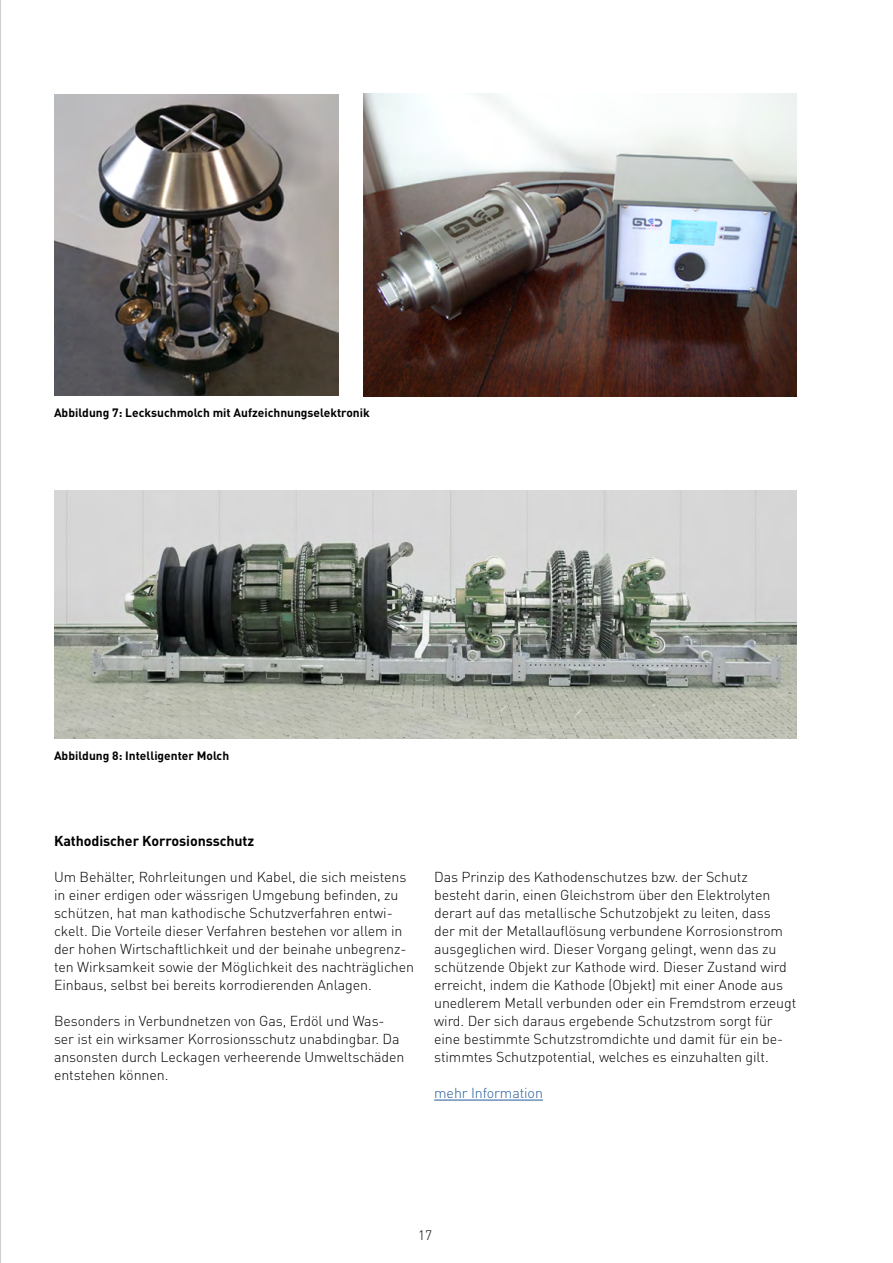
<style>
.page{position:relative;width:893px;height:1263px;background:#fff}
.page>*{position:absolute;margin:0;border:0;box-sizing:border-box;transform-origin:0 0}
.t1{font:300 14.25px/18px "DIN Pro";letter-spacing:-.005em;color:#000}
.t2{font:700 14.25px "DIN Pro";letter-spacing:-.005em;color:#000}
.t3{font:300 14.25px "DIN Pro";letter-spacing:-.005em;color:#275b9b}
.t4{font:300 13.5px "DIN Pro";color:#000}
.t5{font:700 12px "DIN Pro";color:#000}
</style>
<div class="page">
<img style="left:55px;top:94px;width:283px;height:301px">
<img style="left:364px;top:94px;width:432px;height:302px">
<hr style="left:0;top:0;width:1px;height:1263px;background:#9d9d9c">
<img style="left:54px;top:491px;width:742px;height:247px">
<hr style="left:434px;top:1100px;width:109px;height:1px;background:#275b9b">
<p class="t5" style="left:54px;top:405px;width:317px">Abbildung 7: Lecksuchmolch mit Aufzeichnungselektronik</p>
<p class="t5" style="left:54px;top:747px;width:177px">Abbildung 8: Intelligenter Molch</p>
<p class="t2" style="left:54px;top:831px;width:202px">Kathodischer Korrosionsschutz</p>
<p class="t1" style="left:54px;top:867px;width:362px">Um Behälter, Rohrleitungen und Kabel, die sich meistens in einer erdigen oder wässrigen Umgebung befinden, zu schützen, hat man kathodische Schutzverfahren entwi&shy;ckelt. Die Vorteile dieser Verfahren bestehen vor allem in der hohen Wirtschaftlichkeit und der beinahe unbegrenz&shy;ten Wirksamkeit sowie der Möglichkeit des nachträglichen Einbaus, selbst bei bereits korrodierenden Anlagen.</p>
<p class="t1" style="left:54px;top:1011px;width:352px">Besonders in Verbundnetzen von Gas, Erdöl und Was&shy;ser ist ein wirksamer Korrosionsschutz unabdingbar. Da ansonsten durch Leckagen verheerende Umweltschäden entstehen können.</p>
<p class="t1" style="left:434px;top:867px;width:364px">Das Prinzip des Kathodenschutzes bzw. der Schutz besteht darin, einen Gleichstrom über den Elektrolyten derart auf das metallische Schutzobjekt zu leiten, dass<br>der mit der Metallauflösung verbundene Korrosionstrom ausgeglichen wird. Dieser Vorgang gelingt, wenn das zu schützende Objekt zur Kathode wird. Dieser Zustand wird erreicht, indem die Kathode (Objekt) mit einer Anode aus unedlerem Metall verbunden oder ein Fremdstrom erzeugt wird. Der sich daraus ergebende Schutzstrom sorgt für eine bestimmte Schutzstromdichte und damit für ein be&shy;stimmtes Schutzpotential, welches es einzuhalten gilt.</p>
<p class="t3" style="left:434px;top:1083px;width:110px">mehr Information</p>
<p class="t4" style="left:418px;top:1226px;width:15px">17</p>
</div>
